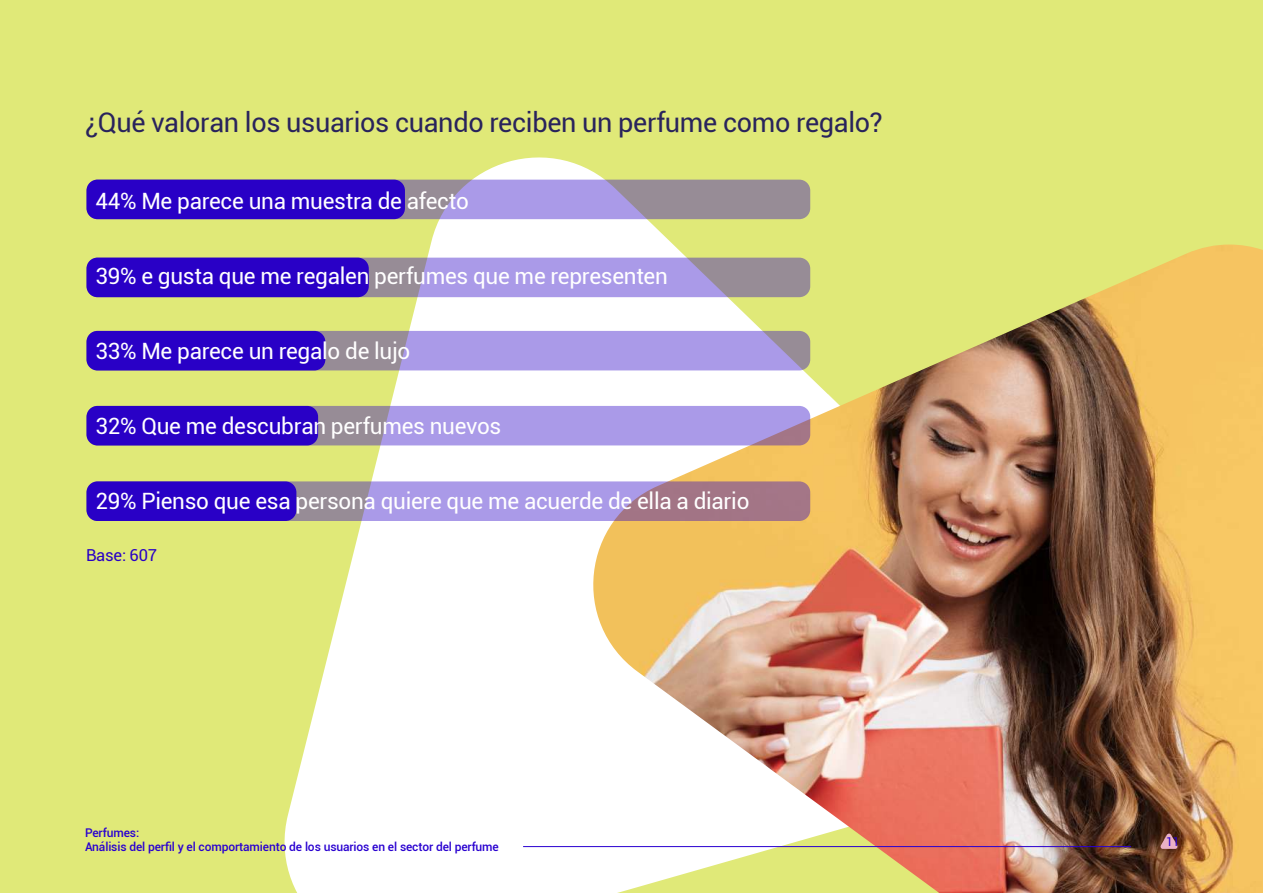
<style>
.page{position:relative;width:1263px;height:893px;background:#e0e978}
.page>*{position:absolute;margin:0;border:0;box-sizing:border-box;transform-origin:0 0}
.t1{font:27px "Roboto";letter-spacing:-.01em;color:#29235c}
.t2{font:22.5px "Roboto";letter-spacing:-.01em;color:#fff}
.t3{font:16.5px "Roboto";letter-spacing:-.015em;color:#2900c6}
.t4{font:500 12px/14.4px "Roboto";letter-spacing:-.01em;color:#2900d0}
.t5{font:12px "Roboto";color:#2900d0}
</style>
<div class="page">
<svg style="left:267px;top:157px;width:544px;height:736px;fill:#fff"></svg>
<img style="left:570px;top:245px;width:693px;height:648px">
<svg style="left:87px;top:180px;width:723px;height:39px;background:#9f91b9"></svg>
<svg style="left:87px;top:258px;width:723px;height:39px;background:#a395cb"></svg>
<svg style="left:87px;top:331px;width:723px;height:39px;background:#a596d6"></svg>
<svg style="left:87px;top:481px;width:723px;height:40px;background:#a58cbb"></svg>
<svg style="left:87px;top:406px;width:723px;height:39px;background:#a696d8"></svg>
<div style="left:87px;top:180px;width:318px;height:39px;background:#2900c6;border-radius:11px"></div>
<div style="left:87px;top:258px;width:282px;height:39px;background:#2900c6;border-radius:11px"></div>
<div style="left:87px;top:331px;width:238px;height:39px;background:#2900c6;border-radius:11px"></div>
<div style="left:87px;top:481px;width:209px;height:40px;background:#2900c6;border-radius:11px"></div>
<div style="left:87px;top:406px;width:231px;height:39px;background:#2900c6;border-radius:11px"></div>
<svg style="left:1160px;top:833px;width:18px;height:16px"></svg>
<hr style="left:523px;top:846px;width:608px;height:1px;background:#2900d0">
<p class="t1" style="left:85px;top:103px;width:799px">¿Qué valoran los usuarios cuando reciben un perfume como regalo?</p>
<p class="t2" style="left:95px;top:186px;width:375px">44% Me parece una muestra de afecto</p>
<p class="t2" style="left:95px;top:261px;width:574px">39% e gusta que me regalen perfumes que me representen</p>
<p class="t2" style="left:95px;top:336px;width:317px">33% Me parece un regalo de lujo</p>
<p class="t2" style="left:95px;top:411px;width:407px">32% Que me descubran perfumes nuevos</p>
<p class="t2" style="left:95px;top:486px;width:656px">29% Pienso que esa persona quiere que me acuerde de ella a diario</p>
<p class="t3" style="left:86px;top:544px;width:73px">Base: 607</p>
<p class="t4" style="left:85px;top:825px;width:415px">Perfumes:<br>Análisis del perfil y el comportamiento de los usuarios en el sector del perfume</p>
<p class="t5" style="left:1166px;top:834px;width:15px">11</p>
</div>
